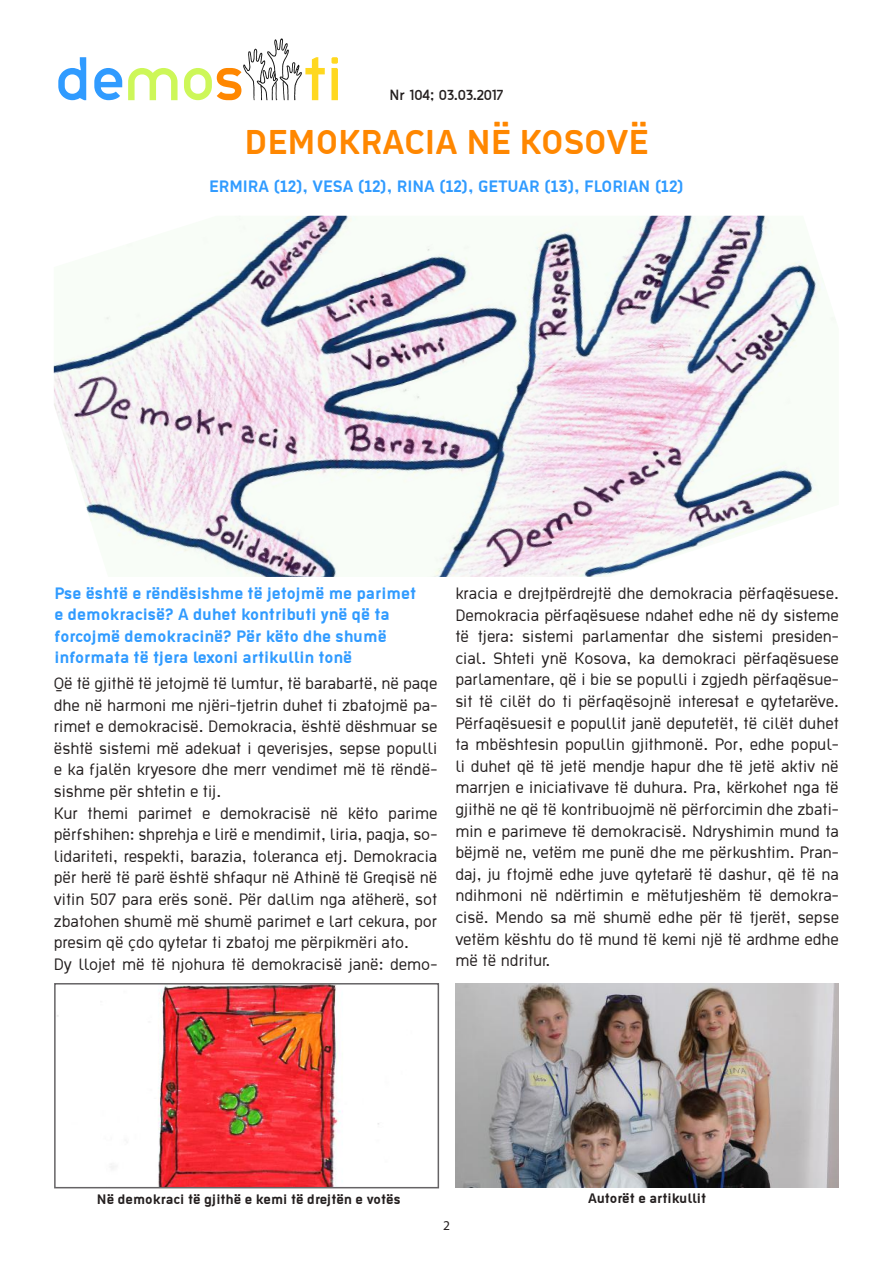
<style>
.page{position:relative;width:893px;height:1263px;background:#fff}
.page>*{position:absolute;margin:0;border:0;box-sizing:border-box;transform-origin:0 0}
.t1{font:700 37.5px "Ekstropia";color:#ff8700}
.t2{font:18px/21.6px "Ekstropia";color:#241f1f}
.t3{font:700 18px/21.6px "Ekstropia";color:#309bff}
.t4{font:700 15px "Ekstropia";color:#241f1f}
.t5{font:13.5px "Thelbi Kujtesa";color:#241f1f}
.t6{font:13.5px "Myriad Pro";color:#241f1f}
</style>
<div class="page">
<svg style="left:58px;top:57px;width:28px;height:43px"></svg>
<svg style="left:94px;top:68px;width:28px;height:32px"></svg>
<svg style="left:128px;top:68px;width:50px;height:32px"></svg>
<svg style="left:331px;top:57px;width:7px;height:43px"></svg>
<svg style="left:184px;top:38px;width:141px;height:62px"></svg>
<img style="left:54px;top:216px;width:781px;height:361px">
<img style="left:455px;top:983px;width:384px;height:205px">
<img style="left:57px;top:986px;width:322px;height:199px">
<div style="left:54px;top:983px;width:385px;height:205px;border:2px solid #656365"></div>
<p class="t5" style="left:390px;top:85px;width:115px">Nr 104; 03.03.2017</p>
<h1 class="t1" style="left:245px;top:120px;width:405px">DEMOKRACIA NË KOSOVË</h1>
<p class="t3" style="left:209px;top:175px;width:476px">ERMIRA (12), VESA (12), RINA (12), GETUAR (13), FLORIAN (12)</p>
<p class="t3" style="left:55px;top:581px;width:363px">Pse është e rëndësishme të jetojmë me parimet e demokracisë? A duhet kontributi ynë që ta forcojmë demokracinë? Për këto dhe shumë informata të tjera lexoni artikullin tonë</p>
<p class="t2" style="left:54px;top:672px;width:385px">Që të gjithë të jetojmë të lumtur, të barabartë, në paqe dhe në harmoni me njëri-tjetrin duhet ti zbatojmë pa&shy;rimet e demokracisë. Demokracia, është dëshmuar se është sistemi më adekuat i qeverisjes, sepse populli e ka fjalën kryesore dhe merr vendimet më të rëndë&shy;sishme për shtetin e tij.<br>Kur themi parimet e demokracisë në këto parime përfshihen: shprehja e lirë e mendimit, liria, paqja, so&shy;lidariteti, respekti, barazia, toleranca etj. Demokracia për herë të parë është shfaqur në Athinë të Greqisë në vitin 507 para erës sonë. Për dallim nga atëherë, sot zbatohen shumë më shumë parimet e lart cekura, por presim që çdo qytetar ti zbatoj me përpikmëri ato.<br>Dy llojet më të njohura të demokracisë janë: demo-</p>
<p class="t2" style="left:455px;top:582px;width:385px;text-align:justify">kracia e drejtpërdrejtë dhe demokracia përfaqësuese.<br>Demokracia përfaqësuese ndahet edhe në dy sisteme të tjera: sistemi parlamentar dhe sistemi presiden&shy;cial. Shteti ynë Kosova, ka demokraci përfaqësuese parlamentare, që i bie se populli i zgjedh përfaqësue&shy;sit të cilët do ti përfaqësojnë interesat e qytetarëve.<br>Përfaqësuesit e popullit janë deputetët, të cilët duhet ta mbështesin popullin gjithmonë. Por, edhe popul&shy;li duhet që të jetë mendje hapur dhe të jetë aktiv në marrjen e iniciativave të duhura. Pra, kërkohet nga të gjithë ne që të kontribuojmë në përforcimin dhe zbati&shy;min e parimeve të demokracisë. Ndryshimin mund ta bëjmë ne, vetëm me punë dhe me përkushtim. Pran&shy;daj, ju ftojmë edhe juve qytetarë të dashur, që të na ndihmoni në ndërtimin e mëtutjeshëm të demokra&shy;cisë. Mendo sa më shumë edhe për të tjerët, sepse vetëm kështu do të mund të kemi një të ardhme edhe më të ndritur.</p>
<p class="t4" style="left:97px;top:1190px;width:305px">Në demokraci të gjithë e kemi të drejtën e votës</p>
<p class="t4" style="left:588px;top:1189px;width:120px">Autorët e artikullit</p>
<p class="t6" style="left:443px;top:1217px;width:8px">2</p>
</div>
